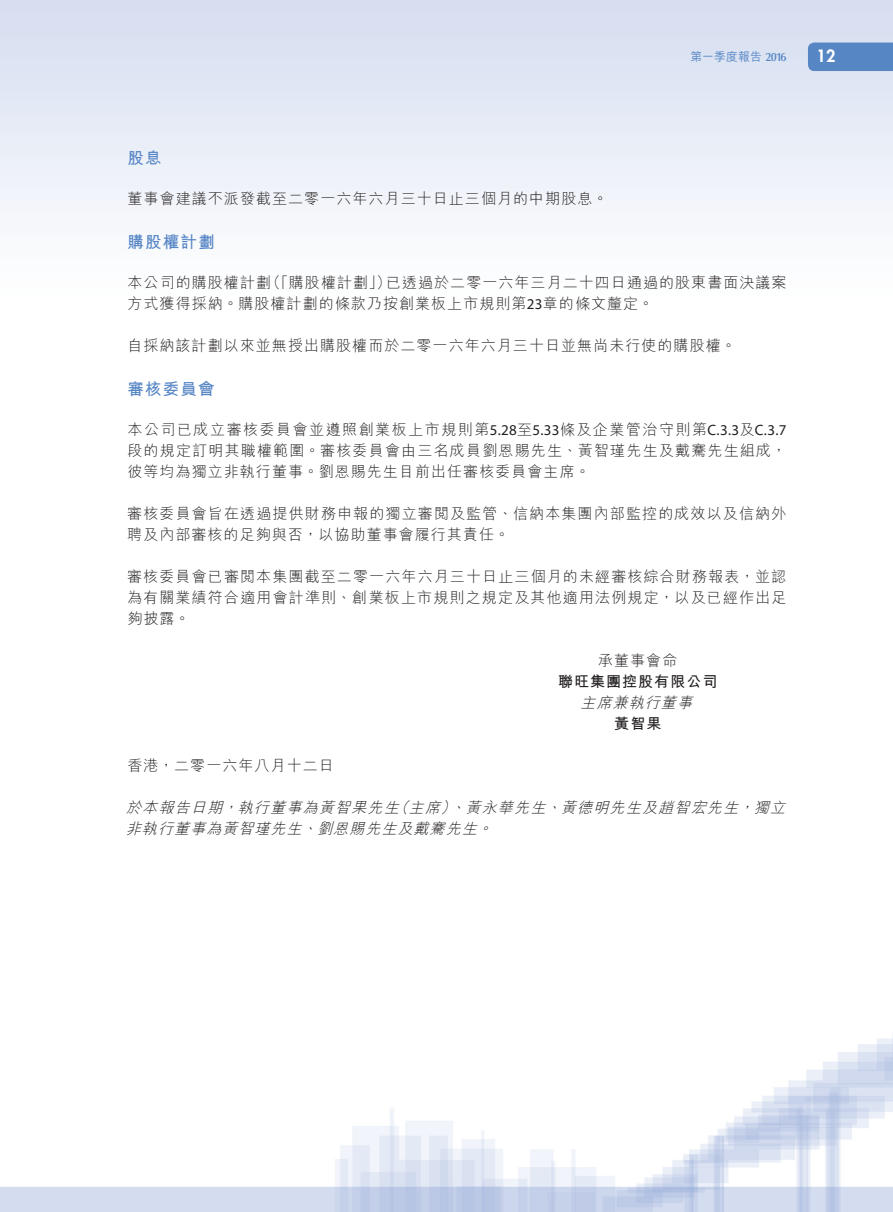
<style>
.page{position:relative;width:893px;height:1212px;background:#fff}
.page>*{position:absolute;margin:0;border:0;box-sizing:border-box;transform-origin:0 0}
.t1{font:700 16.5px "M Hei HK";letter-spacing:.07em;color:#5786c5}
.t2{font:800 16.5px "Futura Std";color:#fff}
.t3{font:300 15px/21px "M Hei HK";letter-spacing:.07em;color:#231f20}
.t4{font:italic 300 15px "M Hei HK";color:#231f20}
.t5{font:700 15px "M Hei HK";letter-spacing:.07em;color:#231f20}
.t6{font:500 12px "M Hei HK";letter-spacing:.015em;color:#5786c5}
.s1{font-family:"Optima LT Std";font-weight:600}
.s2{font-family:"Myriad Pro";font-weight:400}
</style>
<div class="page">
<img style="left:0;top:0;width:893px;height:1212px">
<div style="left:808px;top:43px;width:85px;height:28px;background:#5786c5"></div>
<p class="t6" style="left:690px;top:48px;width:98px">第一季度報告 <span class="s1">2016</span></p>
<p class="t2" style="left:816px;top:46px;width:20px">12</p>
<p class="t1" style="left:128px;top:146px;width:36px">股息</p>
<p class="t3" style="left:128px;top:188px;width:482px">董事會建議不派發截至二零一六年六月三十日止三個月的中期股息。</p>
<p class="t1" style="left:128px;top:230px;width:89px">購股權計劃</p>
<p class="t3" style="left:386px;top:272px;width:402px">已透過於二零一六年三月二十四日通過的股東書面決議案</p>
<p class="t3" style="left:266px;top:272px;width:127px">（「購股權計劃」）</p>
<p class="t3" style="left:127px;top:272px;width:528px">本公司的購股權計劃<br>方式獲得採納。購股權計劃的條款乃按創業板上市規則第<span class="s2">23</span>章的條文釐定。</p>
<p class="t3" style="left:127px;top:335px;width:610px">自採納該計劃以來並無授出購股權而於二零一六年六月三十日並無尚未行使的購股權。</p>
<p class="t1" style="left:128px;top:377px;width:89px">審核委員會</p>
<p class="t3" style="left:127px;top:419px;width:661px;text-align:justify">本公司已成立審核委員會並遵照創業板上市規則第<span class="s2">5.28</span>至<span class="s2">5.33</span>條及企業管治守則第<span class="s2">C.3.3</span>及<span class="s2">C.3.7</span>段的規定訂明其職權範圍。審核委員會由三名成員劉恩賜先生、黃智瑾先生及戴騫先生組成，彼等均為獨立非執行董事。劉恩賜先生目前出任審核委員會主席。</p>
<p class="t3" style="left:127px;top:503px;width:661px">審核委員會旨在透過提供財務申報的獨立審閱及監管、信納本集團內部監控的成效以及信納外聘及內部審核的足夠與否，以協助董事會履行其責任。</p>
<p class="t3" style="left:127px;top:566px;width:661px;text-align:justify">審核委員會已審閱本集團截至二零一六年六月三十日止三個月的未經審核綜合財務報表，並認為有關業績符合適用會計準則、創業板上市規則之規定及其他適用法例規定，以及已經作出足夠披露。</p>
<p class="t3" style="left:598px;top:650px;width:81px">承董事會命</p>
<p class="t5" style="left:558px;top:671px;width:161px">聯旺集團控股有限公司</p>
<p class="t4" style="left:581px;top:692px;width:118px">主席兼執行董事</p>
<p class="t5" style="left:614px;top:713px;width:49px">黃智果</p>
<p class="t3" style="left:128px;top:755px;width:208px">香港，二零一六年八月十二日</p>
<p class="t4" style="left:754px;top:797px;width:38px">獨立</p>
<p class="t4" style="left:394px;top:797px;width:22px">（</p>
<p class="t4" style="left:440px;top:797px;width:32px">）、</p>
<p class="t4" style="left:465px;top:797px;width:87px">黃永華先生</p>
<p class="t4" style="left:126px;top:797px;width:103px">於本報告日期</p>
<p class="t4" style="left:561px;top:797px;width:184px">黃德明先生及趙智宏先生</p>
<p class="t4" style="left:238px;top:797px;width:209px">執行董事為黃智果先生主席</p>
<p class="t4" style="left:222px;top:797px;width:22px">，</p>
<p class="t4" style="left:738px;top:797px;width:22px">，</p>
<p class="t4" style="left:546px;top:797px;width:22px">、</p>
<p class="t4" style="left:317px;top:818px;width:166px">劉恩賜先生及戴騫先生</p>
<p class="t4" style="left:126px;top:818px;width:182px">非執行董事為黃智瑾先生</p>
<p class="t4" style="left:477px;top:818px;width:22px">。</p>
<p class="t4" style="left:302px;top:818px;width:22px">、</p>
</div>
